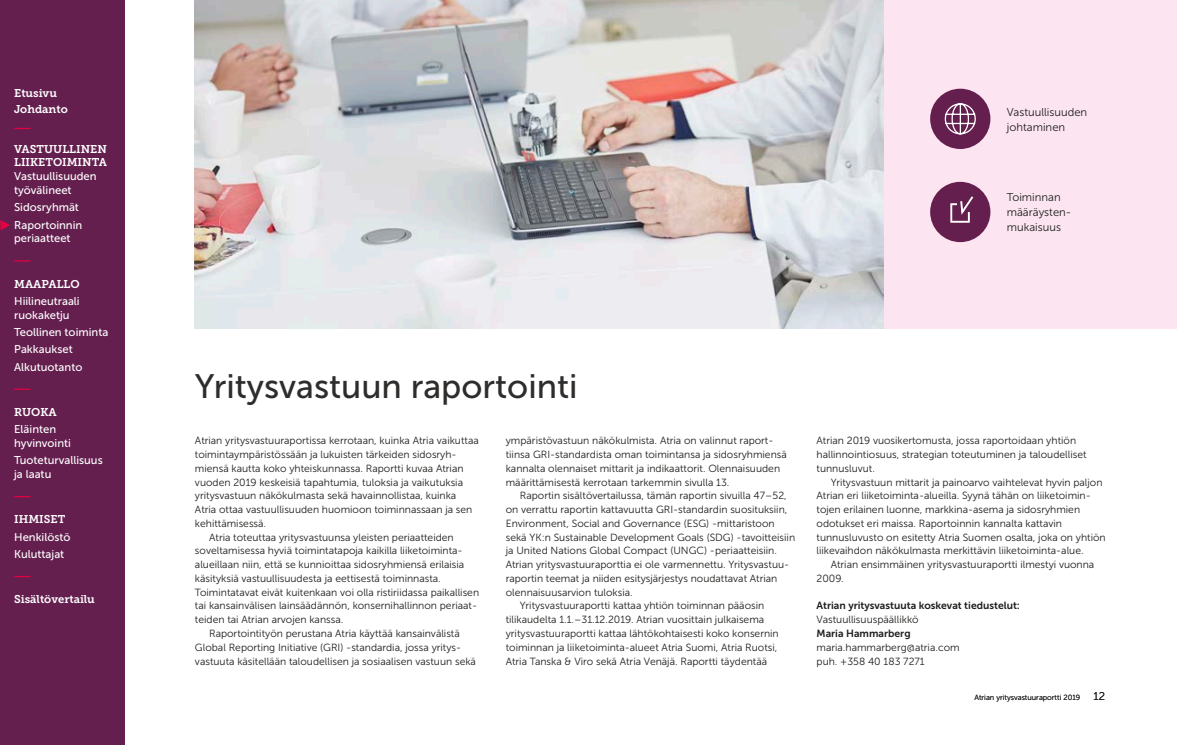
<style>
.page{position:relative;width:1177px;height:745px;background:#fff}
.page>*{position:absolute;margin:0;border:0;box-sizing:border-box;transform-origin:0 0}
.t1{font:33.75px "Museo Sans 500";color:#2e2d2c}
.t2{font:11.25px/13.8px "Museo Sans 500";color:#fff}
.t3{font:11.25px/16.2px "Museo Slab 700";color:#fff}
.t4{font:11.25px/15px "Museo Sans 300";color:#1d1d1b}
.t5{font:10.38px/13.8px "Museo Sans 300";color:#1d1d1b}
.t6{font:10.38px "Museo Sans 700";color:#1d1d1b}
.t7{font:7.5px "Museo Sans 300";color:#1d1d1b}
.s1{font-size:11.25px}
</style>
<div class="page">
<div style="left:883px;top:0;width:293px;height:328px;background:#fce5f1"></div>
<div style="left:930px;top:89px;width:60px;height:60px;background:#641f4f;border-radius:50%"></div>
<svg style="left:944px;top:103px;width:32px;height:32px"></svg>
<div style="left:930px;top:182px;width:60px;height:60px;background:#641f4f;border-radius:50%"></div>
<div style="left:950px;top:203px;width:19px;height:19px;border:2px solid #fff"></div>
<div style="left:957px;top:199px;width:15px;height:13px;background:#641f4f"></div>
<svg style="left:960px;top:196px;width:14px;height:21px"></svg>
<div style="left:0;top:0;width:124px;height:744px;background:#641f4f"></div>
<svg style="left:14px;top:128px;width:16px;height:1px"></svg>
<svg style="left:14px;top:260px;width:16px;height:1px"></svg>
<svg style="left:14px;top:388px;width:16px;height:1px"></svg>
<svg style="left:14px;top:496px;width:16px;height:1px"></svg>
<svg style="left:0;top:220px;width:10px;height:10px"></svg>
<img style="left:195px;top:0;width:688px;height:328px">
<p class="t3" style="left:14px;top:85px;width:55px">Etusivu<br>Johdanto</p>
<p class="t3" style="left:14px;top:142px;width:94px;line-height:13.8px">VASTUULLINEN<br>LIIKETOIMINTA</p>
<p class="t2" style="left:14px;top:169px;width:84px">Vastuullisuuden työvälineet</p>
<p class="t2" style="left:14px;top:199px;width:70px;line-height:17.2px">Sidosryhmät<br>Raportoinnin</p>
<p class="t2" style="left:14px;top:231px;width:58px">periaatteet</p>
<p class="t3" style="left:14px;top:275px;width:67px">MAAPALLO</p>
<p class="t2" style="left:14px;top:294px;width:67px">Hiilineutraali ruokaketju</p>
<p class="t2" style="left:14px;top:323px;width:96px;line-height:17.2px">Teollinen toiminta<br>Pakkaukset<br>Alkutuotanto</p>
<p class="t3" style="left:14px;top:403px;width:44px">RUOKA</p>
<p class="t2" style="left:14px;top:422px;width:58px">Eläinten hyvinvointi</p>
<p class="t2" style="left:14px;top:453px;width:90px">Tuoteturvallisuus ja laatu</p>
<p class="t3" style="left:14px;top:511px;width:53px">IHMISET</p>
<p class="t2" style="left:14px;top:528px;width:58px;line-height:17.2px">Henkilöstö<br>Kuluttajat</p>
<p class="t3" style="left:14px;top:591px;width:82px">Sisältövertailu</p>
<p class="t4" style="left:1006px;top:104px;width:82px">Vastuullisuuden johtaminen</p>
<p class="t4" style="left:1006px;top:190px;width:66px">Toiminnan määräysten&shy;mukaisuus</p>
<h1 class="t1" style="left:195px;top:368px;width:384px">Yritysvastuun raportointi</h1>
<p class="t5" style="left:195px;top:433px;width:285px">Atrian yritysvastuuraportissa kerrotaan, kuinka Atria vaikuttaa</p>
<p class="t5" style="left:195px;top:447px;width:263px">toimintaympäristössään ja lukuisten tärkeiden sidosryh-</p>
<p class="t5" style="left:195px;top:461px;width:270px">miensä kautta koko yhteiskunnassa. Raportti kuvaa Atrian</p>
<p class="t5" style="left:195px;top:475px;width:269px">vuoden 2019 keskeisiä tapahtumia, tuloksia ja vaikutuksia</p>
<p class="t5" style="left:195px;top:488px;width:263px">yritysvastuun näkökulmasta sekä havainnollistaa, kuinka</p>
<p class="t5" style="left:195px;top:502px;width:279px">Atria ottaa vastuullisuuden huomioon toiminnassaan ja sen</p>
<p class="t5" style="left:195px;top:516px;width:73px">kehittämisessä.</p>
<p class="t5" style="left:209px;top:530px;width:246px">Atria toteuttaa yritysvastuunsa yleisten periaatteiden</p>
<p class="t5" style="left:195px;top:543px;width:269px">soveltamisessa hyviä toimintatapoja kaikilla liiketoiminta-</p>
<p class="t5" style="left:195px;top:557px;width:271px">alueillaan niin, että se kunnioittaa sidosryhmiensä erilaisia</p>
<p class="t5" style="left:195px;top:571px;width:247px">käsityksiä vastuullisuudesta ja eettisestä toiminnasta.</p>
<p class="t5" style="left:195px;top:585px;width:286px">Toimintatavat eivät kuitenkaan voi olla ristiriidassa paikallisen</p>
<p class="t5" style="left:195px;top:598px;width:284px">tai kansainvälisen lainsäädännön, konsernihallinnon periaat-</p>
<p class="t5" style="left:195px;top:612px;width:150px">teiden tai Atrian arvojen kanssa.</p>
<p class="t5" style="left:209px;top:626px;width:252px">Raportointityön perustana Atria käyttää kansainvälistä</p>
<p class="t5" style="left:195px;top:640px;width:268px">Global Reporting Initiative (GRI) -standardia, jossa yritys-</p>
<p class="t5" style="left:195px;top:653px;width:282px">vastuuta käsitellään taloudellisen ja sosiaalisen vastuun sekä</p>
<p class="t5" style="left:506px;top:433px;width:282px">ympäristövastuun näkökulmista. Atria on valinnut raport&shy;tiinsa GRI-standardista oman toimintansa ja sidosryhmiensä kannalta olennaiset mittarit ja indikaattorit. Olennaisuuden määrittämisestä kerrotaan tarkemmin sivulla 13.</p>
<p class="t5" style="left:520px;top:488px;width:268px">Raportin sisältövertailussa, tämän raportin sivuilla 47–52,</p>
<p class="t5" style="left:506px;top:502px;width:283px">on verrattu raportin kattavuutta GRI-standardin suosituksiin,</p>
<p class="t5" style="left:506px;top:516px;width:270px">Environment, Social and Governance (ESG) -mittaristoon</p>
<p class="t5" style="left:506px;top:530px;width:291px">sekä YK:n Sustainable Development Goals (SDG) -tavoitteisiin</p>
<p class="t5" style="left:506px;top:543px;width:273px">ja United Nations Global Compact (UNGC) -periaatteisiin.</p>
<p class="t5" style="left:506px;top:557px;width:285px">Atrian yritysvastuuraporttia ei ole varmennettu. Yritysvastuu-</p>
<p class="t5" style="left:506px;top:571px;width:273px">raportin teemat ja niiden esitysjärjestys noudattavat Atrian</p>
<p class="t5" style="left:506px;top:585px;width:128px">olennaisuusarvion tuloksia.</p>
<p class="t5" style="left:520px;top:598px;width:246px">Yritysvastuuraportti kattaa yhtiön toiminnan pääosin</p>
<p class="t5" style="left:506px;top:612px;width:260px">tilikaudelta 1.1.–31.12.2019. Atrian vuosittain julkaisema</p>
<p class="t5" style="left:506px;top:626px;width:274px">yritysvastuuraportti kattaa lähtökohtaisesti koko konsernin</p>
<p class="t5" style="left:506px;top:640px;width:273px">toiminnan ja liiketoiminta-alueet Atria Suomi, Atria Ruotsi,</p>
<p class="t5" style="left:506px;top:653px;width:263px">Atria Tanska &amp; Viro sekä Atria Venäjä. Raportti täydentää</p>
<p class="t5" style="left:816px;top:433px;width:271px">Atrian 2019 vuosikertomusta, jossa raportoidaan yhtiön hallinnointiosuus, strategian toteutuminen ja taloudelliset tunnusluvut.</p>
<p class="t5" style="left:816px;top:475px;width:291px;text-indent:14px">Yritysvastuun mittarit ja painoarvo vaihtelevat hyvin paljon Atrian eri liiketoiminta-alueilla. Syynä tähän on liiketoimin&shy;tojen erilainen luonne, markkina-asema ja sidosryhmien odotukset eri maissa. Raportoinnin kannalta kattavin tunnusluvusto on esitetty Atria Suomen osalta, joka on yhtiön liikevaihdon näkökulmasta merkittävin liiketoiminta-alue.</p>
<p class="t5" style="left:816px;top:557px;width:279px;text-indent:14px">Atrian ensimmäinen yritysvastuuraportti ilmestyi vuonna<br>2009.</p>
<p class="t6" style="left:816px;top:599px;width:205px">Atrian yritysvastuuta koskevat tiedustelut:</p>
<p class="t5" style="left:816px;top:612px;width:103px">Vastuullisuuspäällikkö</p>
<p class="t6" style="left:816px;top:627px;width:96px">Maria Hammarberg</p>
<p class="t5" style="left:816px;top:640px;width:145px">maria.hammarberg@atria.com puh. +358 40 183 7271</p>
<p class="t7" style="left:974px;top:693px;width:132px">Atrian yritysvastuuraportti 2019 <span class="s1">12</span></p>
</div>
